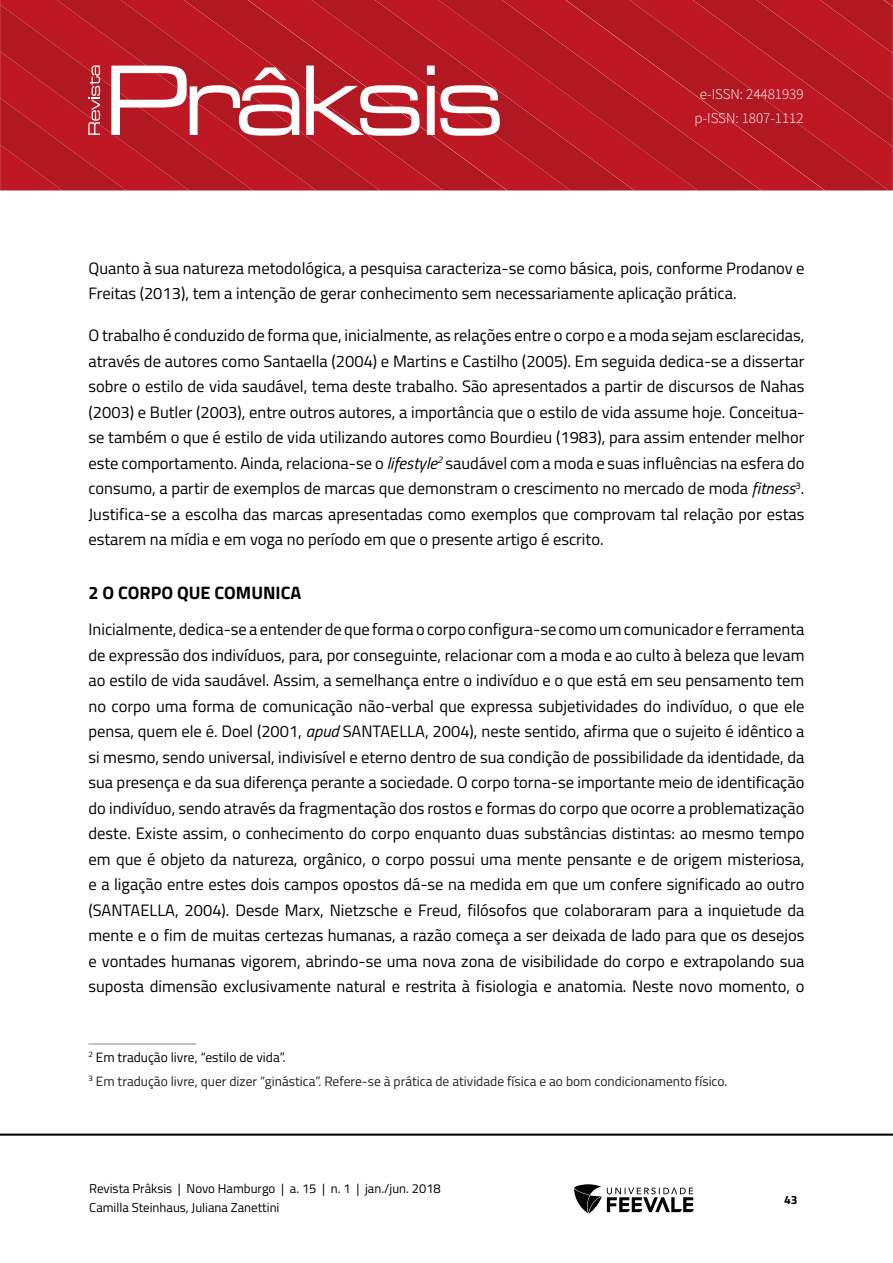
<style>
.page{position:relative;width:893px;height:1263px;background:#fff}
.page>*{position:absolute;margin:0;border:0;box-sizing:border-box;transform-origin:0 0}
.t1{font:700 18px "Titillium Web";color:#000}
.t2{font:16.5px/25.5px "Titillium Web";color:#000;text-align:justify}
.t3{font:300 15px/24px "Source Sans Pro";color:#fff;text-align:center}
.t4{font:13.5px/24px "Titillium Web";color:#222}
.t5{font:12.9px/19.4px "Titillium Web";color:#000}
.t6{font:700 12px "Titillium Web";color:#000}
.s1{font-style:italic}
.s2{color:#000}
</style>
<div class="page">
<svg style="left:0;top:5px;width:56px;height:46px;background:#b71923"></svg>
<svg style="left:56px;top:0;width:128px;height:51px;background:#b81823"></svg>
<svg style="left:184px;top:0;width:127px;height:51px;background:#b81923"></svg>
<svg style="left:311px;top:0;width:127px;height:51px;background:#b81923"></svg>
<svg style="left:438px;top:0;width:127px;height:190px;background:#b81923"></svg>
<svg style="left:565px;top:0;width:324px;height:190px;background:#b81923"></svg>
<svg style="left:692px;top:0;width:201px;height:147px;background:#b81923"></svg>
<hr style="left:0;top:1133px;width:893px;height:3px;background:#000">
<svg style="left:574px;top:1184px;width:120px;height:29px"></svg>
<svg style="left:0;top:51px;width:500px;height:139px;background:#c13740"></svg>
<hr style="left:88px;top:1043px;width:108px;height:1px;background:#878787">
<p class="t3" style="left:694px;top:82px;width:111px">e-ISSN: 24481939 p-ISSN: 1807-1112</p>
<p class="t2" style="left:88px;top:254px;width:717px">Quanto à sua natureza metodológica, a pesquisa caracteriza-se como básica, pois, conforme Prodanov e<br>Freitas (2013), tem a intenção de gerar conhecimento sem necessariamente aplicação prática.</p>
<p class="t2" style="left:88px;top:322px;width:718px">O trabalho é conduzido de forma que, inicialmente, as relações entre o corpo e a moda sejam esclarecidas, através de autores como Santaella (2004) e Martins e Castilho (2005). Em seguida dedica-se a dissertar sobre o estilo de vida saudável, tema deste trabalho. São apresentados a partir de discursos de Nahas (2003) e Butler (2003), entre outros autores, a importância que o estilo de vida assume hoje. Conceitua&shy;se também o que é estilo de vida utilizando autores como Bourdieu (1983), para assim entender melhor este comportamento. Ainda, relaciona-se o <span class="s1">lifestyle</span><sup>2</sup> saudável com a moda e suas influências na esfera do consumo, a partir de exemplos de marcas que demonstram o crescimento no mercado de moda <span class="s1">fitness</span><sup>3</sup>.<br>Justifica-se a escolha das marcas apresentadas como exemplos que comprovam tal relação por estas estarem na mídia e em voga no período em que o presente artigo é escrito.</p>
<p class="t1" style="left:88px;top:579px;width:214px">2 O CORPO QUE COMUNICA</p>
<p class="t2" style="left:88px;top:616px;width:718px">Inicialmente, dedica-se a entender de que forma o corpo configura-se como um comunicador e ferramenta de expressão dos indivíduos, para, por conseguinte, relacionar com a moda e ao culto à beleza que levam ao estilo de vida saudável. Assim, a semelhança entre o indivíduo e o que está em seu pensamento tem no corpo uma forma de comunicação não-verbal que expressa subjetividades do indivíduo, o que ele pensa, quem ele é. Doel (2001, <span class="s1">apud</span> SANTAELLA, 2004), neste sentido, afirma que o sujeito é idêntico a si mesmo, sendo universal, indivisível e eterno dentro de sua condição de possibilidade da identidade, da sua presença e da sua diferença perante a sociedade. O corpo torna-se importante meio de identificação do indivíduo, sendo através da fragmentação dos rostos e formas do corpo que ocorre a problematização deste. Existe assim, o conhecimento do corpo enquanto duas substâncias distintas: ao mesmo tempo em que é objeto da natureza, orgânico, o corpo possui uma mente pensante e de origem misteriosa, e a ligação entre estes dois campos opostos dá-se na medida em que um confere significado ao outro (SANTAELLA, 2004). Desde Marx, Nietzsche e Freud, filósofos que colaboraram para a inquietude da mente e o fim de muitas certezas humanas, a razão começa a ser deixada de lado para que os desejos e vontades humanas vigorem, abrindo-se uma nova zona de visibilidade do corpo e extrapolando sua suposta dimensão exclusivamente natural e restrita à fisiologia e anatomia. Neste novo momento, o</p>
<p class="t4" style="left:88px;top:1044px;width:640px"><sup>2</sup> <span class="s2">Em tradução livre, “estilo de vida”.<br></span><sup>3</sup> Em tradução livre, quer dizer “ginástica”. Refere-se à prática de atividade física e ao bom condicionamento físico.</p>
<p class="t5" style="left:89px;top:1178px;width:353px">Revista Prâksis | Novo Hamburgo | a. 15 | n. 1 | jan./jun. 2018<br>Camilla Steinhaus, Juliana Zanettini</p>
<p class="t6" style="left:784px;top:1190px;width:15px">43</p>
</div>
